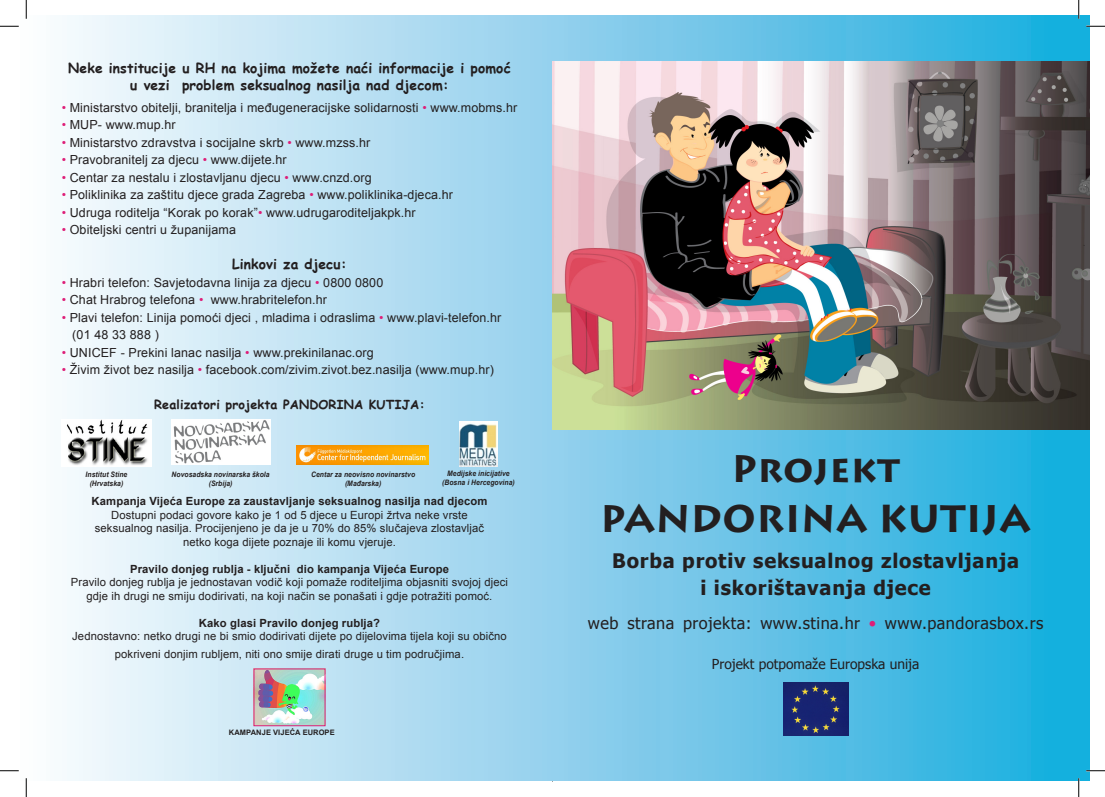
<style>
.page{position:relative;width:1105px;height:797px;background:#fff}
.page>*{position:absolute;margin:0;border:0;box-sizing:border-box;transform-origin:0 0}
.t1{font:700 38.12px/49.2px "Lithos Pro";letter-spacing:.01em;color:#231f20;text-align:center}
.t2{font:700 20px/27.5px "Tahoma";letter-spacing:.04em;color:#231f20;text-align:center}
.t3{font:16.25px "Tahoma";letter-spacing:.03em;color:#231f20}
.t4{font:700 13.75px/17.5px "Comic Sans MS";letter-spacing:.01em;color:#231f20;text-align:center}
.t5{font:13.75px "Tahoma";color:#231f20}
.t6{font:12.5px/17.5px "Arial";letter-spacing:.01em;color:#231f20}
.t7{font:700 12.5px "Comic Sans MS";letter-spacing:.01em;color:#231f20}
.t8{font:11.25px/13.5px "Arial";letter-spacing:.01em;color:#231f20;text-align:center}
.t9{font:700 11.25px "Arial";letter-spacing:.01em;color:#231f20}
.t10{font:italic 700 7.5px/9px "Arial";letter-spacing:.01em;color:#231f20;text-align:center;scale:.9 1}
.t11{font:700 7.5px "Arial";letter-spacing:.01em;color:#231f20}
.s1{color:#de1e78}
</style>
<div class="page">
<div style="left:16px;top:16px;width:1073px;height:764px;background:linear-gradient(to right,#fffbfd,#1babdd)"></div>
<img style="left:552px;top:62px;width:537px;height:367px">
<img style="left:256px;top:670px;width:67px;height:54px">
<img style="left:459px;top:422px;width:38px;height:45px">
<img style="left:172px;top:419px;width:98px;height:46px">
<img style="left:296px;top:446px;width:132px;height:18px">
<img style="left:783px;top:682px;width:65px;height:53px">
<img style="left:62px;top:419px;width:90px;height:48px">
<svg style="left:0;top:25px;width:19px;height:2px"></svg>
<svg style="left:1086px;top:25px;width:19px;height:2px"></svg>
<svg style="left:0;top:770px;width:19px;height:1px"></svg>
<svg style="left:1086px;top:770px;width:19px;height:1px"></svg>
<svg style="left:25px;top:0;width:2px;height:19px"></svg>
<svg style="left:25px;top:778px;width:2px;height:19px"></svg>
<svg style="left:1078px;top:0;width:1px;height:19px"></svg>
<svg style="left:1078px;top:778px;width:1px;height:19px"></svg>
<p class="t4" style="left:68px;top:58px;width:444px">Neke institucije u RH na kojima možete naći informacije i pomoć u vezi problem seksualnog nasilja nad djecom:</p>
<p class="t6" style="left:62px;top:99px;width:457px"><span class="s1">•</span> Ministarstvo obitelji, branitelja i međugeneracijske solidarnosti <span class="s1">•</span> www.mobms.hr</p>
<p class="t6" style="left:62px;top:116px;width:116px"><span class="s1">•</span> MUP- www.mup.hr</p>
<p class="t6" style="left:62px;top:134px;width:310px"><span class="s1">•</span> Ministarstvo zdravstva i socijalne skrb <span class="s1">•</span> www.mzss.hr</p>
<p class="t6" style="left:62px;top:151px;width:226px"><span class="s1">•</span> Pravobranitelj za djecu <span class="s1">•</span> www.dijete.hr</p>
<p class="t6" style="left:62px;top:169px;width:312px"><span class="s1">•</span> Centar za nestalu i zlostavljanu djecu <span class="s1">•</span> www.cnzd.org</p>
<p class="t6" style="left:62px;top:186px;width:393px"><span class="s1">•</span> Poliklinika za zaštitu djece grada Zagreba <span class="s1">•</span> www.poliklinika-djeca.hr</p>
<p class="t6" style="left:62px;top:204px;width:356px"><span class="s1">•</span> Udruga roditelja “Korak po korak”<span class="s1">•</span> www.udrugaroditeljakpk.hr</p>
<p class="t6" style="left:62px;top:221px;width:176px"><span class="s1">•</span> Obiteljski centri u županijama</p>
<p class="t4" style="left:232px;top:255px;width:116px">Linkovi za djecu:</p>
<p class="t6" style="left:62px;top:274px;width:323px"><span class="s1">•</span> Hrabri telefon: Savjetodavna linija za djecu <span class="s1">•</span> 0800 0800</p>
<p class="t6" style="left:62px;top:291px;width:267px"><span class="s1">•</span> Chat Hrabrog telefona <span class="s1">•</span> www.hrabritelefon.hr</p>
<p class="t6" style="left:72px;top:309px;width:431px;text-indent:-11px"><span class="s1">•</span> Plavi telefon: Linija pomoći djeci , mladima i odraslima <span class="s1">•</span> www.plavi-telefon.hr (01 48 33 888 )</p>
<p class="t6" style="left:62px;top:344px;width:314px"><span class="s1">•</span> UNICEF - Prekini lanac nasilja <span class="s1">•</span> www.prekinilanac.org</p>
<p class="t6" style="left:62px;top:361px;width:434px"><span class="s1">•</span> Živim život bez nasilja <span class="s1">•</span> facebook.com/zivim.zivot.bez.nasilja (www.mup.hr)</p>
<p class="t7" style="left:154px;top:395px;width:272px">Realizatori projekta PANDORINA KUTIJA:</p>
<p class="t10" style="left:86px;top:470px;width:48px">Institut Stine (Hrvatska)</p>
<p class="t10" style="left:172px;top:470px;width:110px">Novosadska novinarska škola (Srbija)</p>
<p class="t10" style="left:311px;top:470px;width:117px">Centar za neovisno novinarstvo (Mađarska)</p>
<p class="t10" style="left:442px;top:469px;width:82px">Medijske inicijative (Bosna i Hercegovina)</p>
<p class="t9" style="left:92px;top:493px;width:397px">Kampanja Vijeća Europe za zaustavljanje seksualnog nasilja nad djecom</p>
<p class="t8" style="left:95px;top:508px;width:391px">Dostupni podaci govore kako je 1 od 5 djece u Europi žrtva neke vrste seksualnog nasilja. Procijenjeno je da je u 70% do 85% slučajeva zlostavljač netko koga dijete poznaje ili komu vjeruje.</p>
<p class="t9" style="left:130px;top:561px;width:320px">Pravilo donjeg rublja - ključni dio kampanja Vijeća Europe</p>
<p class="t8" style="left:71px;top:575px;width:438px">Pravilo donjeg rublja je jednostavan vodič koji pomaže roditeljima objasniti svojoj djeci gdje ih drugi ne smiju dodirivati, na koji način se ponašati i gdje potražiti pomoć.</p>
<p class="t9" style="left:199px;top:615px;width:183px">Kako glasi Pravilo donjeg rublja?</p>
<p class="t8" style="left:72px;top:627px;width:436px;line-height:17.5px">Jednostavno: netko drugi ne bi smio dodirivati dijete po dijelovima tijela koji su obično pokriveni donjim rubljem, niti ono smije dirati druge u tim područjima.</p>
<p class="t11" style="left:229px;top:727px;width:107px">KAMPANJE VIJEĆA EUROPE</p>
<h1 class="t1" style="left:600px;top:445px;width:432px">Projekt<br>PANDORINA KUTIJA</h1>
<h2 class="t2" style="left:612px;top:545px;width:408px">Borba protiv seksualnog zlostavljanja i iskorištavanja djece</h2>
<h3 class="t3" style="left:588px;top:612px;width:457px">web strana projekta: www.stina.hr <span class="s1">•</span> www.pandorasbox.rs</h3>
<p class="t5" style="left:712px;top:654px;width:209px">Projekt potpomaže Europska unija</p>
</div>
